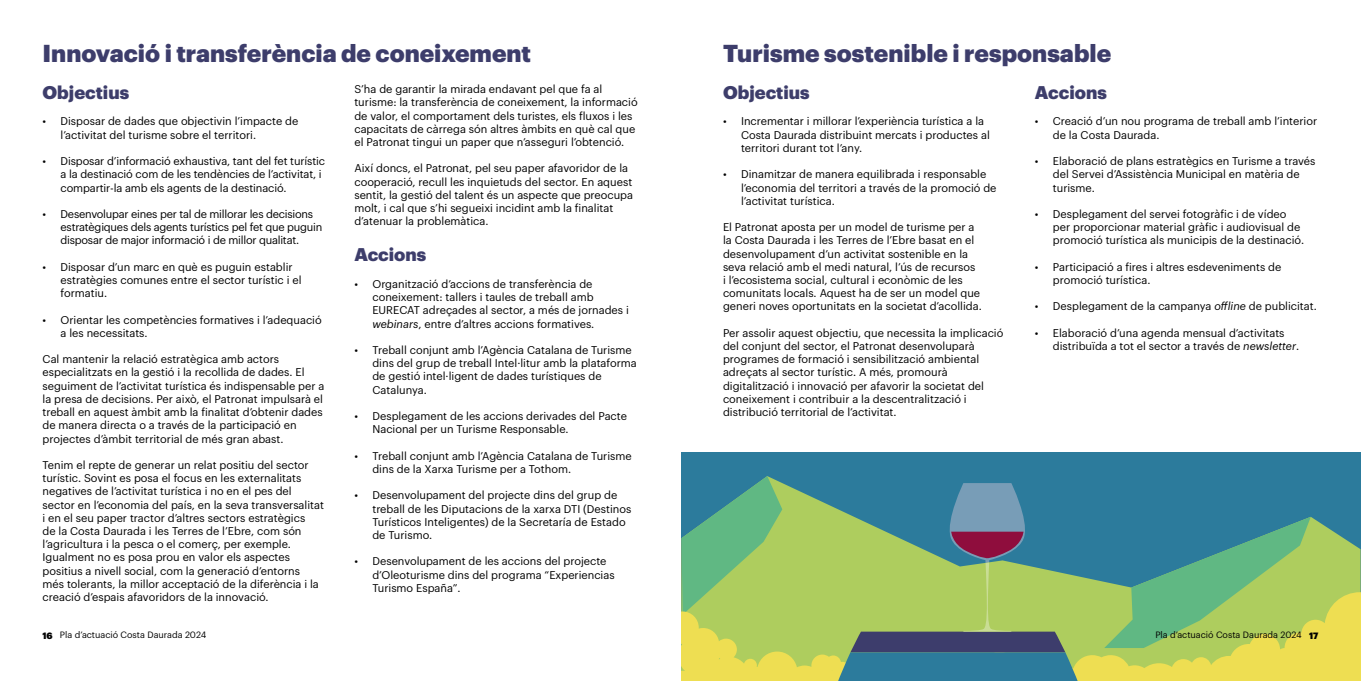
<style>
.page{position:relative;width:1361px;height:681px;background:#fff}
.page>*{position:absolute;margin:0;border:0;box-sizing:border-box;transform-origin:0 0}
.t1{font:900 24px "Graphik";color:#3d3d6b}
.t2{font:900 18px "Graphik";color:#3d3d6b}
.t3{font:11px/13.2px "Graphik";color:#000}
.t4{font:11px/13.2px "Graphik";letter-spacing:-.02em;color:#000}
.t5{font:9px "Graphik";color:#000}
.s1{font-style:italic}
.s2{font-weight:900}
</style>
<div class="page">
<div style="left:680px;top:452px;width:681px;height:228px;background:#2c7b9c"></div>
<svg style="left:680px;top:476px;width:681px;height:204px"></svg>
<h1 class="t1" style="left:43px;top:35px;width:490px">Innovació i transferència de coneixement</h1>
<h1 class="t1" style="left:723px;top:35px;width:390px">Turisme sostenible i responsable</h1>
<h2 class="t2" style="left:723px;top:78px;width:88px">Objectius</h2>
<p class="t3" style="left:741px;top:114px;width:250px;text-indent:-18px">• Incrementar i millorar l’experiència turística a la<br>Costa Daurada distribuint mercats i productes al territori durant tot l’any.</p>
<p class="t3" style="left:741px;top:167px;width:257px;text-indent:-18px">• Dinamitzar de manera equilibrada i responsable l’economia del territori a través de la promoció de l’activitat turística.</p>
<p class="t3" style="left:723px;top:219px;width:260px">El Patronat aposta per un model de turisme per a la Costa Daurada i les Terres de l’Ebre basat en el desenvolupament d’un activitat sostenible en la seva relació amb el medi natural, l’ús de recursos<br>i l’ecosistema social, cultural i econòmic de les comunitats locals. Aquest ha de ser un model que generi noves oportunitats en la societat d’acollida.</p>
<p class="t3" style="left:723px;top:325px;width:282px">Per assolir aquest objectiu, que necessita la implicació del conjunt del sector, el Patronat desenvoluparà programes de formació i sensibilització ambiental adreçats al sector turístic. A més, promourà digitalització i innovació per afavorir la societat del coneixement i contribuir a la descentralització i distribució territorial de l’activitat.</p>
<p class="t3" style="left:354px;top:82px;width:285px">S’ha de garantir la mirada endavant pel que fa al turisme: la transferència de coneixement, la informació de valor, el comportament dels turistes, els fluxos i les capacitats de càrrega són altres àmbits en què cal que el Patronat tingui un paper que n’asseguri l’obtenció.</p>
<p class="t3" style="left:354px;top:161px;width:280px">Així doncs, el Patronat, pel seu paper afavoridor de la cooperació, recull les inquietuds del sector. En aquest sentit, la gestió del talent és un aspecte que preocupa molt, i cal que s’hi segueixi incidint amb la finalitat d’atenuar la problemàtica.</p>
<h2 class="t2" style="left:354px;top:241px;width:73px">Accions</h2>
<p class="t3" style="left:372px;top:276px;width:258px;text-indent:-18px">• Organització d’accions de transferència de coneixement: tallers i taules de treball amb EURECAT adreçades al sector, a més de jornades i <span class="s1">webinars</span>, entre d’altres accions formatives.</p>
<p class="t3" style="left:372px;top:342px;width:266px;text-indent:-18px">• Treball conjunt amb l’Agència Catalana de Turisme dins del grup de treball Intel·litur amb la plataforma de gestió intel·ligent de dades turístiques de Catalunya.</p>
<p class="t3" style="left:372px;top:408px;width:256px;text-indent:-18px">• Desplegament de les accions derivades del Pacte<br>Nacional per un Turisme Responsable.</p>
<p class="t3" style="left:372px;top:448px;width:261px;text-indent:-18px">• Treball conjunt amb l’Agència Catalana de Turisme dins de la Xarxa Turisme per a Tothom.</p>
<p class="t3" style="left:372px;top:487px;width:260px;text-indent:-18px">• Desenvolupament del projecte dins del grup de treball de les Diputacions de la xarxa DTI (Destinos Turísticos Inteligentes) de la Secretaría de Estado de Turismo.</p>
<p class="t3" style="left:372px;top:553px;width:244px;text-indent:-18px">• Desenvolupament de les accions del projecte d’Oleoturisme dins del programa “Experiencias<br>Turismo España”.</p>
<h2 class="t2" style="left:43px;top:78px;width:88px">Objectius</h2>
<p class="t3" style="left:61px;top:114px;width:239px;text-indent:-18px">• Disposar de dades que objectivin l’impacte de l’activitat del turisme sobre el territori.</p>
<p class="t3" style="left:61px;top:153px;width:266px;text-indent:-18px">• Disposar d’informació exhaustiva, tant del fet turístic a la destinació com de les tendències de l’activitat, i compartir-la amb els agents de la destinació.</p>
<p class="t4" style="left:61px;top:206px;width:263px;text-indent:-18px">• Desenvolupar eines per tal de millorar les decisions estratègiques dels agents turístics pel fet que puguin disposar de major informació i de millor qualitat.</p>
<p class="t3" style="left:61px;top:259px;width:242px;text-indent:-18px">• Disposar d’un marc en què es puguin establir estratègies comunes entre el sector turístic i el formatiu.</p>
<p class="t3" style="left:61px;top:312px;width:263px;text-indent:-18px">• Orientar les competències formatives i l’adequació a les necessitats.</p>
<p class="t3" style="left:43px;top:351px;width:283px">Cal mantenir la relació estratègica amb actors especialitzats en la gestió i la recollida de dades. El seguiment de l’activitat turística és indispensable per a la presa de decisions. Per això, el Patronat impulsarà el treball en aquest àmbit amb la finalitat d’obtenir dades de manera directa o a través de la participació en projectes d’àmbit territorial de més gran abast.</p>
<p class="t3" style="left:43px;top:457px;width:283px">Tenim el repte de generar un relat positiu del sector turístic. Sovint es posa el focus en les externalitats negatives de l’activitat turística i no en el pes del sector en l’economia del país, en la seva transversalitat i en el seu paper tractor d’altres sectors estratègics<br>de la Costa Daurada i les Terres de l’Ebre, com són l’agricultura i la pesca o el comerç, per exemple.<br>Igualment no es posa prou en valor els aspectes positius a nivell social, com la generació d’entorns més tolerants, la millor acceptació de la diferència i la creació d’espais afavoridors de la innovació.</p>
<h2 class="t2" style="left:1035px;top:78px;width:73px">Accions</h2>
<p class="t3" style="left:1053px;top:114px;width:266px;text-indent:-18px">• Creació d’un nou programa de treball amb l’interior de la Costa Daurada.</p>
<p class="t3" style="left:1053px;top:153px;width:264px;text-indent:-18px">• Elaboració de plans estratègics en Turisme a través del Servei d’Assistència Municipal en matèria de turisme.</p>
<p class="t3" style="left:1053px;top:206px;width:253px;text-indent:-18px">• Desplegament del servei fotogràfic i de vídeo per proporcionar material gràfic i audiovisual de promoció turística als municipis de la destinació.</p>
<p class="t3" style="left:1053px;top:259px;width:230px;text-indent:-18px">• Participació a fires i altres esdeveniments de promoció turística.</p>
<p class="t3" style="left:1035px;top:299px;width:283px">• Desplegament de la campanya <span class="s1">offline</span> de publicitat.</p>
<p class="t3" style="left:1053px;top:325px;width:248px;text-indent:-18px">• Elaboració d’una agenda mensual d’activitats distribuïda a tot el sector a través de <span class="s1">newsletter</span>.</p>
<p class="t5" style="left:43px;top:628px;width:165px"><span class="s2">16</span> Pla d’actuació Costa Daurada 2024</p>
<p class="t5" style="left:1155px;top:628px;width:165px">Pla d’actuació Costa Daurada 2024 <span class="s2">17</span></p>
</div>
